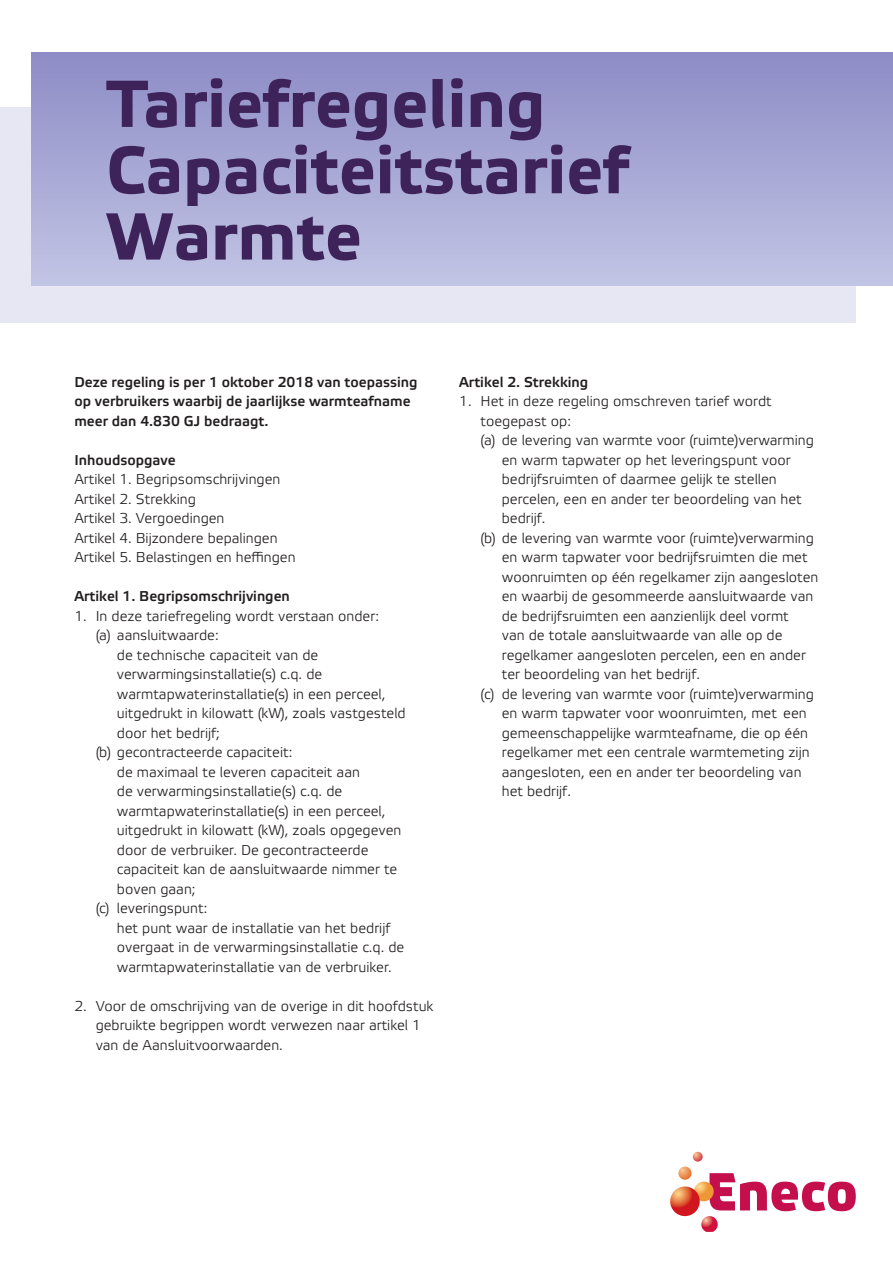
<style>
.page{position:relative;width:893px;height:1263px;background:#fff}
.page>*{position:absolute;margin:0;border:0;box-sizing:border-box;transform-origin:0 0}
.Normal__Web{font:700 66.3px/66.3px "Etelka Text Pro";color:#3e235b}
.Normal__Web-2{font:14.25px/19.5px "Etelka Light Pro";color:#231f20}
.Normal__Web-3{font:700 14.25px/19.5px "Etelka Light Pro";color:#231f20}
</style>
<div class="page">
<svg style="left:694px;top:1181px;width:20px;height:20px"></svg>
<svg style="left:670px;top:1186px;width:30px;height:30px"></svg>
<svg style="left:701px;top:1173px;width:155px;height:59px"></svg>
<svg style="left:693px;top:1152px;width:10px;height:10px"></svg>
<svg style="left:678px;top:1166px;width:13px;height:14px"></svg>
<div style="left:0;top:107px;width:856px;height:216px;background:#e7e7f4"></div>
<div style="left:32px;top:53px;width:861px;height:233px;background:linear-gradient(to bottom,#8d8cc6,#c2c5e4)"></div>
<p class="Normal__Web" style="left:106px;top:74px;width:441px">Tariefregeling</p>
<p class="Normal__Web" style="left:106px;top:141px;width:524px">Capaciteitstarief<br>Warmte</p>
<p class="Normal__Web-3" style="left:74px;top:373px;width:345px">Deze regeling is per 1 oktober 2018 van toepassing op verbruikers waarbij de jaarlijkse warmteafname meer dan 4.830 GJ bedraagt.</p>
<p class="Normal__Web-3" style="left:74px;top:451px;width:103px">Inhoudsopgave</p>
<p class="Normal__Web-2" style="left:74px;top:471px;width:208px">Artikel 1. Begripsomschrijvingen</p>
<p class="Normal__Web-2" style="left:74px;top:490px;width:123px">Artikel 2. Strekking</p>
<p class="Normal__Web-2" style="left:74px;top:510px;width:152px">Artikel 3. Vergoedingen</p>
<p class="Normal__Web-2" style="left:74px;top:529px;width:205px">Artikel 4. Bijzondere bepalingen</p>
<p class="Normal__Web-2" style="left:74px;top:549px;width:223px">Artikel 5. Belastingen en heffingen</p>
<p class="Normal__Web-3" style="left:74px;top:587px;width:217px">Artikel 1. Begripsomschrijvingen</p>
<p class="Normal__Web-2" style="left:74px;top:607px;width:306px">1. In deze tariefregeling wordt verstaan onder:</p>
<p class="Normal__Web-2" style="left:96px;top:627px;width:125px">(a) aansluitwaarde:</p>
<p class="Normal__Web-2" style="left:117px;top:646px;width:290px">de technische capaciteit van de verwarmingsinstallatie(s) c.q. de warmtapwaterinstallatie(s) in een perceel, uitgedrukt in kilowatt (kW), zoals vastgesteld door het bedrijf;</p>
<p class="Normal__Web-2" style="left:96px;top:744px;width:198px">(b) gecontracteerde capaciteit:</p>
<p class="Normal__Web-2" style="left:117px;top:763px;width:286px">de maximaal te leveren capaciteit aan<br>de verwarmingsinstallatie(s) c.q. de warmtapwaterinstallatie(s) in een perceel, uitgedrukt in kilowatt (kW), zoals opgegeven door de verbruiker. De gecontracteerde capaciteit kan de aansluitwaarde nimmer te boven gaan;</p>
<p class="Normal__Web-2" style="left:96px;top:900px;width:113px">(c) leveringspunt:</p>
<p class="Normal__Web-2" style="left:117px;top:919px;width:289px">het punt waar de installatie van het bedrijf overgaat in de verwarmingsinstallatie c.q. de warmtapwaterinstallatie van de verbruiker.</p>
<p class="Normal__Web-2" style="left:96px;top:997px;width:339px;text-indent:-21px">2. Voor de omschrijving van de overige in dit hoofdstuk gebruikte begrippen wordt verwezen naar artikel 1 van de Aansluitvoorwaarden.</p>
<p class="Normal__Web-3" style="left:459px;top:373px;width:131px">Artikel 2. Strekking</p>
<p class="Normal__Web-2" style="left:480px;top:393px;width:293px;text-indent:-21px">1. Het in deze regeling omschreven tarief wordt toegepast op:</p>
<p class="Normal__Web-2" style="left:502px;top:432px;width:314px;text-indent:-21px">(a) de levering van warmte voor (ruimte)verwarming en warm tapwater op het leveringspunt voor bedrijfsruimten of daarmee gelijk te stellen percelen, een en ander ter beoordeling van het bedrijf.</p>
<p class="Normal__Web-2" style="left:502px;top:529px;width:318px;text-indent:-21px">(b) de levering van warmte voor (ruimte)verwarming en warm tapwater voor bedrijfsruimten die met woonruimten op één regelkamer zijn aangesloten en waarbij de gesommeerde aansluitwaarde van de bedrijfsruimten een aanzienlijk deel vormt<br>van de totale aansluitwaarde van alle op de regelkamer aangesloten percelen, een en ander ter beoordeling van het bedrijf.</p>
<p class="Normal__Web-2" style="left:502px;top:685px;width:314px;text-indent:-21px">(c) de levering van warmte voor (ruimte)verwarming en warm tapwater voor woonruimten, met een gemeenschappelijke warmteafname, die op één regelkamer met een centrale warmtemeting zijn aangesloten, een en ander ter beoordeling van het bedrijf.</p>
</div>
